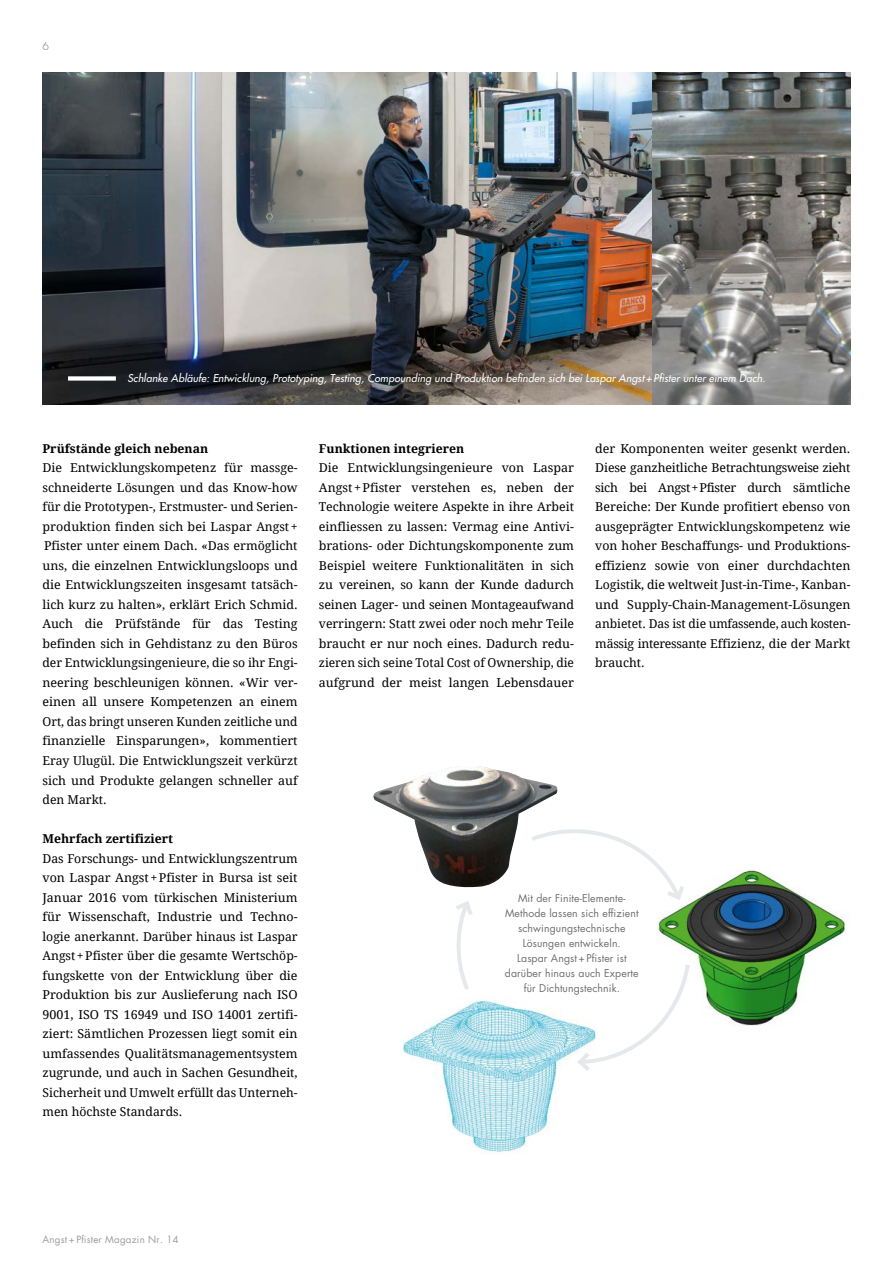
<style>
.page{position:relative;width:893px;height:1263px;background:#fff}
.page>*{position:absolute;margin:0;border:0;box-sizing:border-box;transform-origin:0 0}
.t1{font:12.15px/19.5px "Droid Serif";color:#000;text-align:justify}
.t2{font:700 12.15px "Droid Serif";color:#000}
.t3{font:10.5px/15px "Futura";letter-spacing:.01em;color:#6f6f6e;text-align:center}
.t4{font:italic 10.5px "Futura";letter-spacing:.01em;color:#fff}
.t5{font:300 10.5px "Futura";color:#6f6f6e}
.t6{font:9.75px "Futura Com";letter-spacing:.02em;color:#9c9d9d}
</style>
<div class="page">
<img style="left:43px;top:73px;width:609px;height:331px">
<img style="left:652px;top:73px;width:198px;height:331px">
<img style="left:402px;top:999px;width:172px;height:154px">
<img style="left:658px;top:864px;width:188px;height:162px">
<img style="left:373px;top:766px;width:184px;height:121px">
<svg style="left:527px;top:826px;width:160px;height:77px"></svg>
<svg style="left:574px;top:960px;width:118px;height:111px"></svg>
<svg style="left:456px;top:901px;width:17px;height:89px"></svg>
<div style="left:67px;top:374px;width:63px;height:21px;background:#1d2124"></div>
<div style="left:68px;top:376px;width:48px;height:5px;background:#fff"></div>
<p class="t5" style="left:43px;top:40px;width:8px">6</p>
<p class="t4" style="left:128px;top:372px;width:639px">Schlanke Abläufe: Entwicklung, Prototyping, Testing, Compounding und Produktion befinden sich bei Laspar Angst+ Pfister unter einem Dach.</p>
<p class="t2" style="left:43px;top:442px;width:167px">Prüfstände gleich nebenan</p>
<p class="t1" style="left:43px;top:458px;width:257px">Die Entwicklungskompetenz für massge&shy;schneiderte Lösungen und das Know-how für die Prototypen-, Erstmuster- und Serien&shy;produktion finden sich bei Laspar Angst+ Pfister unter einem Dach. «Das ermöglicht uns, die einzelnen Entwicklungsloops und die Entwicklungszeiten insgesamt tatsäch&shy;lich kurz zu halten», erklärt Erich Schmid.<br>Auch die Prüfstände für das Testing befinden sich in Gehdistanz zu den Büros der Entwicklungsingenieure, die so ihr Engi&shy;neering beschleunigen können. «Wir ver&shy;einen all unsere Kompetenzen an einem Ort, das bringt unseren Kunden zeitliche und finanzielle Einsparungen», kommentiert Eray Ulugül. Die Entwicklungszeit verkürzt sich und Produkte gelangen schneller auf den Markt.</p>
<p class="t2" style="left:43px;top:832px;width:132px">Mehrfach zertifiziert</p>
<p class="t1" style="left:43px;top:848px;width:257px">Das Forschungs- und Entwicklungszentrum von Laspar Angst+Pfister in Bursa ist seit Januar 2016 vom türkischen Ministerium für Wissenschaft, Industrie und Techno&shy;logie anerkannt. Darüber hinaus ist Laspar Angst+Pfister über die gesamte Wertschöp&shy;fungskette von der Entwicklung über die Produktion bis zur Auslieferung nach ISO 9001, ISO TS 16949 und ISO 14001 zertifi&shy;ziert: Sämtlichen Prozessen liegt somit ein umfassendes Qualitätsmanagementsystem zugrunde, und auch in Sachen Gesundheit, Sicherheit und Umwelt erfüllt das Unterneh&shy;men höchste Standards.</p>
<p class="t2" style="left:319px;top:442px;width:147px">Funktionen integrieren</p>
<p class="t1" style="left:319px;top:458px;width:257px">Die Entwicklungsingenieure von Laspar Angst+Pfister verstehen es, neben der Technologie weitere Aspekte in ihre Arbeit einfliessen zu lassen: Vermag eine Antivi&shy;brations- oder Dichtungskomponente zum Beispiel weitere Funktionalitäten in sich zu vereinen, so kann der Kunde dadurch seinen Lager- und seinen Montageaufwand verringern: Statt zwei oder noch mehr Teile braucht er nur noch eines. Dadurch redu&shy;zieren sich seine Total Cost of Ownership, die aufgrund der meist langen Lebensdauer</p>
<p class="t1" style="left:595px;top:439px;width:257px">der Komponenten weiter gesenkt werden.<br>Diese ganzheitliche Betrachtungsweise zieht sich bei Angst+Pfister durch sämtliche Bereiche: Der Kunde profitiert ebenso von ausgeprägter Entwicklungskompetenz wie von hoher Beschaffungs- und Produktions&shy;effizienz sowie von einer durchdachten Logistik, die weltweit Just-in-Time-, Kanban&shy;und Supply-Chain-Management-Lösungen anbietet. Das ist die umfassende, auch kosten&shy;mässig interessante Effizienz, die der Markt braucht.</p>
<p class="t3" style="left:505px;top:890px;width:135px">Mit der Finite-Elemente-<br>Methode lassen sich effizient schwingungstechnische<br>Lösungen entwickeln.<br>Laspar Angst+Pfister ist darüber hinaus auch Experte für Dichtungstechnik.</p>
<p class="t6" style="left:43px;top:1232px;width:138px">Angst + Pfister Magazin Nr. 14</p>
</div>
